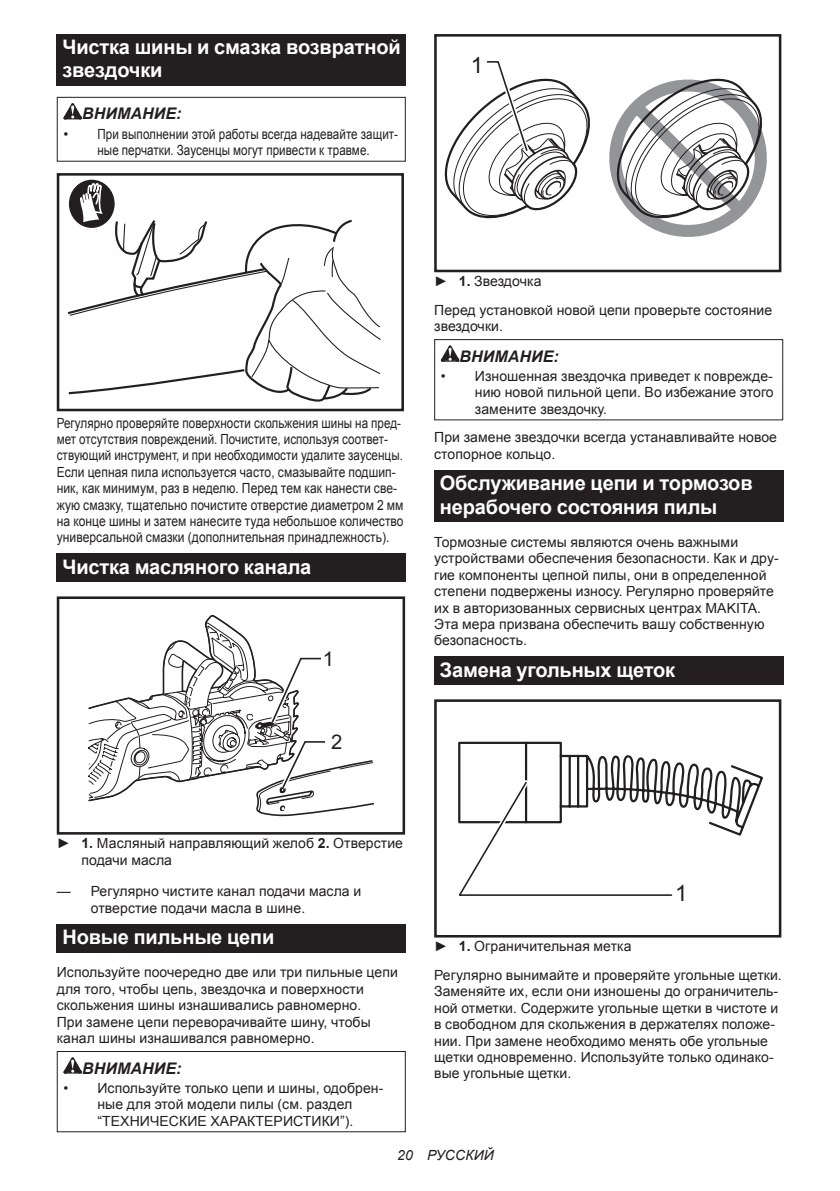
<style>
.page{position:relative;width:840px;height:1191px;background:#fff}
.page>*{position:absolute;margin:0;border:0;box-sizing:border-box;transform-origin:0 0}
.t1{font:22.4px "Arial";color:#231f20}
.t2{font:20.2px "Arial";color:#231f20}
.t3{font:700 20px/23.4px "Arial";letter-spacing:-.01em;color:#fff}
.t4{font:italic 700 16px "Arial";letter-spacing:.005em;color:#231f20}
.t5{font:14px/16.4px "Arial";letter-spacing:.005em;color:#231f20}
.t6{font:14px/16.4px "Arial";letter-spacing:.005em;color:#231f20;scale:.83 1}
.t7{font:italic 14px "Arial";letter-spacing:.005em;color:#231f20}
.s1{font-weight:700}
</style>
<div class="page">
<div style="left:57px;top:34px;width:348px;height:52px;background:#231f20"></div>
<svg style="left:63px;top:103px;width:19px;height:16px"></svg>
<div style="left:57px;top:97px;width:348px;height:65px;border:1px solid #231f20"></div>
<svg style="left:68px;top:389px;width:304px;height:13px"></svg>
<div style="left:69px;top:180px;width:46px;height:48px;background:#231f20;border-radius:50%"></div>
<svg style="left:67px;top:183px;width:314px;height:206px"></svg>
<div style="left:57px;top:173px;width:347px;height:238px;border:3px solid #231f20"></div>
<div style="left:57px;top:554px;width:348px;height:28px;background:#231f20"></div>
<div style="left:57px;top:596px;width:348px;height:238px;border:3px solid #231f20"></div>
<svg style="left:88px;top:615px;width:286px;height:202px"></svg>
<div style="left:57px;top:924px;width:348px;height:28px;background:#231f20"></div>
<svg style="left:63px;top:1057px;width:19px;height:16px"></svg>
<div style="left:57px;top:1051px;width:348px;height:81px;border:1px solid #231f20"></div>
<svg style="left:609px;top:78px;width:158px;height:159px"></svg>
<svg style="left:444px;top:61px;width:146px;height:158px"></svg>
<div style="left:434px;top:34px;width:347px;height:238px;border:3px solid #231f20"></div>
<svg style="left:440px;top:345px;width:19px;height:17px"></svg>
<div style="left:434px;top:339px;width:348px;height:81px;border:1px solid #231f20"></div>
<div style="left:434px;top:470px;width:348px;height:52px;background:#231f20"></div>
<div style="left:434px;top:656px;width:348px;height:29px;background:#231f20"></div>
<div style="left:434px;top:699px;width:347px;height:238px;border:3px solid #231f20"></div>
<svg style="left:457px;top:699px;width:307px;height:137px"></svg>
<svg style="left:457px;top:776px;width:215px;height:120px"></svg>
<h3 class="t3" style="left:62px;top:36px;width:339px">Чистка шины и смазка возвратной звездочки</h3>
<p class="t4" style="left:82px;top:103px;width:101px">ВНИМАНИЕ:</p>
<p class="t5" style="left:63px;top:126px;width:336px;text-align:center">• При выполнении этой работы всегда надевайте защит&shy;ные перчатки. Заусенцы могут привести к травме.</p>
<h1 class="t1" style="left:470px;top:50px;width:14px">1</h1>
<p class="t6" style="left:57px;top:415px;width:419px">Регулярно проверяйте поверхности скольжения шины на пред&shy;мет отсутствия повреждений. Почистите, используя соответ&shy;ствующий инструмент, и при необходимости удалите заусенцы.<br>Если цепная пила используется часто, смазывайте подшип&shy;ник, как минимум, раз в неделю. Перед тем как нанести све&shy;жую смазку, тщательно почистите отверстие диаметром 2 мм на конце шины и затем нанесите туда небольшое количество универсальной смазки (дополнительная принадлежность).</p>
<h3 class="t3" style="left:62px;top:555px;width:250px">Чистка масляного канала</h3>
<h2 class="t2" style="left:322px;top:646px;width:13px">1</h2>
<h2 class="t2" style="left:331px;top:728px;width:13px">2</h2>
<p class="t5" style="left:434px;top:267px;width:339px;line-height:28.8px">► <span class="s1">1.</span> Звездочка<br>Перед установкой новой цепи проверьте состояние</p>
<p class="t5" style="left:434px;top:318px;width:70px">звездочки.</p>
<p class="t4" style="left:459px;top:345px;width:101px">ВНИМАНИЕ:</p>
<p class="t5" style="left:474px;top:368px;width:300px;text-align:justify;text-indent:-34px">• Изношенная звездочка приведет к поврежде&shy;нию новой пильной цепи. Во избежание этого замените звездочку.</p>
<p class="t5" style="left:434px;top:429px;width:344px">При замене звездочки всегда устанавливайте новое стопорное кольцо.</p>
<h3 class="t3" style="left:439px;top:472px;width:314px">Обслуживание цепи и тормозов нерабочего состояния пилы</h3>
<p class="t5" style="left:434px;top:534px;width:346px">Тормозные системы являются очень важными устройствами обеспечения безопасности. Как и дру&shy;гие компоненты цепной пилы, они в определенной степени подвержены износу. Регулярно проверяйте их в авторизованных сервисных центрах MAKITA.<br>Эта мера призвана обеспечить вашу собственную безопасность.</p>
<h3 class="t3" style="left:439px;top:658px;width:237px">Замена угольных щеток</h3>
<p class="t5" style="left:81px;top:835px;width:323px;text-indent:-25px">► <span class="s1">1.</span> Масляный направляющий желоб <span class="s1">2.</span> Отверстие подачи масла</p>
<p class="t5" style="left:91px;top:883px;width:272px;text-indent:-34px">— Регулярно чистите канал подачи масла и отверстие подачи масла в шине.</p>
<h3 class="t3" style="left:62px;top:926px;width:213px">Новые пильные цепи</h3>
<p class="t5" style="left:57px;top:964px;width:342px">Используйте поочередно две или три пильные цепи для того, чтобы цепь, звездочка и поверхности скольжения шины изнашивались равномерно.<br>При замене цепи переворачивайте шину, чтобы канал шины изнашивался равномерно.</p>
<p class="t4" style="left:82px;top:1057px;width:101px">ВНИМАНИЕ:</p>
<p class="t5" style="left:63px;top:1079px;width:321px;text-align:center">• Используйте только цепи и шины, одобрен&shy;ные для этой модели пилы (см. раздел “ТЕХНИЧЕСКИЕ ХАРАКТЕРИСТИКИ”).</p>
<h1 class="t1" style="left:674px;top:879px;width:14px">1</h1>
<p class="t5" style="left:434px;top:932px;width:349px;line-height:28.8px">► <span class="s1">1.</span> Ограничительная метка<br>Регулярно вынимайте и проверяйте угольные щетки.</p>
<p class="t5" style="left:434px;top:983px;width:345px">Заменяйте их, если они изношены до ограничитель&shy;ной отметки. Содержите угольные щетки в чистоте и в свободном для скольжения в держателях положе&shy;нии. При замене необходимо менять обе угольные щетки одновременно. Используйте только одинако&shy;вые угольные щетки.</p>
<p class="t7" style="left:397px;top:1146px;width:98px">20 РУССКИЙ</p>
</div>
